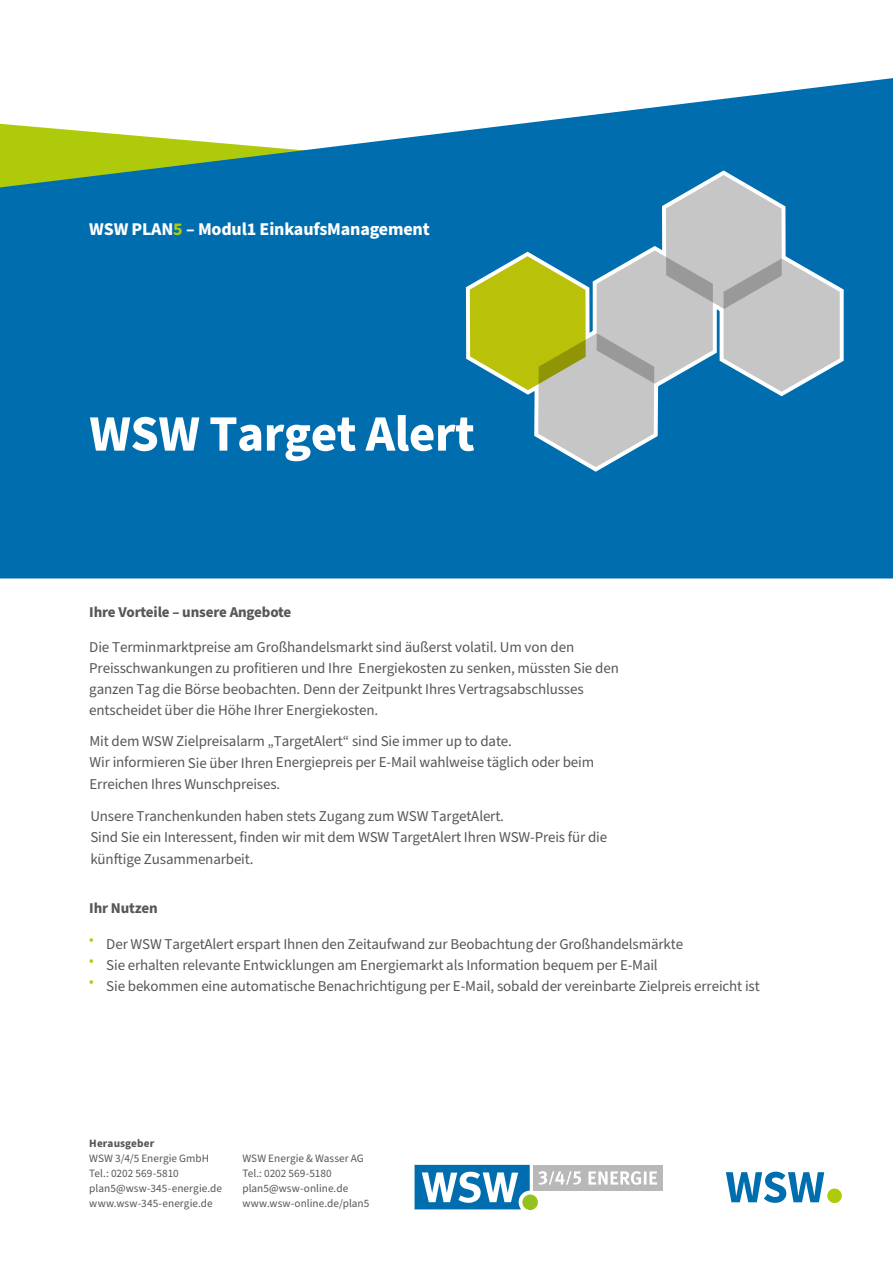
<style>
.page{position:relative;width:893px;height:1263px;background:#fff}
.page>*{position:absolute;margin:0;border:0;box-sizing:border-box;transform-origin:0 0}
.t1{font:700 51px "Source Sans Pro";letter-spacing:-.01em;color:#fff}
.t2{font:700 18px "Source Sans Pro";letter-spacing:-.01em;color:#fff}
.t3{font:15px/21px "Source Sans Pro";letter-spacing:-.01em;color:#575756}
.t4{font:700 15px "Source Sans Pro";letter-spacing:-.01em;color:#575756}
.t5{font:11.25px/15px "Source Sans Pro";letter-spacing:.005em;color:#575756}
.t6{font:700 11.25px "Source Sans Pro";letter-spacing:.01em;color:#575756}
.s1{color:#afca0b}
</style>
<div class="page">
<svg style="left:0;top:78px;width:893px;height:500px;background:#2381b2"></svg>
<div style="left:462px;top:166px;width:386px;height:310px;background:#006eae"></div>
<svg style="left:470px;top:175px;width:370px;height:292px;background:#6c9ea8"></svg>
<div style="left:522px;top:1194px;width:16px;height:16px;background:#95c11f;border-radius:50%"></div>
<svg style="left:415px;top:1165px;width:115px;height:44px"></svg>
<div style="left:533px;top:1165px;width:129px;height:25px;background:#b9b8b8"></div>
<svg style="left:538px;top:1171px;width:119px;height:14px"></svg>
<div style="left:827px;top:1188px;width:15px;height:15px;background:#afca0b;border-radius:50%"></div>
<svg style="left:726px;top:1171px;width:98px;height:32px"></svg>
<p class="t2" style="left:89px;top:217px;width:342px">WSW PLAN<span class="s1">5</span> – Modul1 EinkaufsManagement</p>
<h1 class="t1" style="left:89px;top:399px;width:387px">WSW Target Alert</h1>
<p class="t4" style="left:89px;top:602px;width:204px">Ihre Vorteile – unsere Angebote</p>
<p class="t3" style="left:89px;top:637px;width:531px">Die Terminmarktpreise am Großhandelsmarkt sind äußerst volatil. Um von den Preisschwankungen zu profitieren und Ihre Energiekosten zu senken, müssten Sie den ganzen Tag die Börse beobachten. Denn der Zeitpunkt Ihres Vertragsabschlusses entscheidet über die Höhe Ihrer Energiekosten.</p>
<p class="t3" style="left:90px;top:731px;width:506px;line-height:20.5px">Mit dem WSW Zielpreisalarm „TargetAlert“ sind Sie immer up to date.<br>Wir informieren Sie über Ihren Energiepreis per E-Mail wahlweise täglich oder beim</p>
<p class="t3" style="left:90px;top:768px;width:416px;line-height:32px">Erreichen Ihres Wunschpreises.<br>Unsere Tranchenkunden haben stets Zugang zum WSW TargetAlert.</p>
<p class="t3" style="left:90px;top:827px;width:518px;line-height:21.5px">Sind Sie ein Interessent, finden wir mit dem WSW TargetAlert Ihren WSW-Preis für die künftige Zusammenarbeit.</p>
<p class="t4" style="left:89px;top:897px;width:70px">Ihr Nutzen</p>
<p class="t3" style="left:89px;top:934px;width:595px"><sup>•</sup> Der WSW TargetAlert erspart Ihnen den Zeitaufwand zur Beobachtung der Großhandelsmärkte</p>
<p class="t3" style="left:89px;top:955px;width:570px"><sup>•</sup> Sie erhalten relevante Entwicklungen am Energiemarkt als Information bequem per E-Mail</p>
<p class="t3" style="left:89px;top:976px;width:672px"><sup>•</sup> Sie bekommen eine automatische Benachrichtigung per E-Mail, sobald der vereinbarte Zielpreis erreicht ist</p>
<p class="t6" style="left:89px;top:1135px;width:67px">Herausgeber</p>
<p class="t5" style="left:89px;top:1151px;width:134px">WSW 3/4/5 Energie GmbH<br>Tel.: 0202 569-5810 plan5@wsw-345-energie.de www.wsw-345-energie.de</p>
<p class="t5" style="left:242px;top:1151px;width:129px">WSW Energie &amp; Wasser AG<br>Tel.: 0202 569-5180 plan5@wsw-online.de www.wsw-online.de/plan5</p>
</div>
